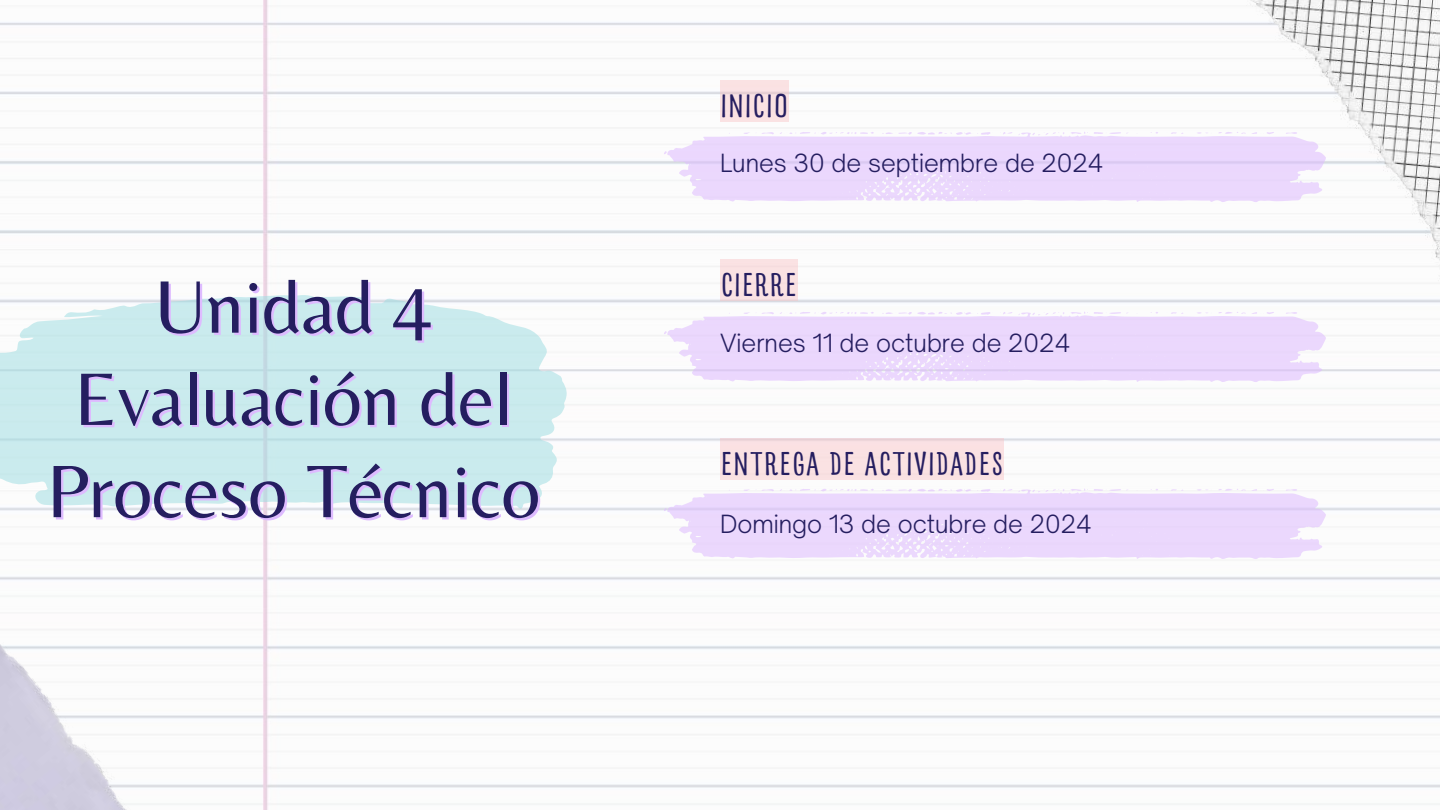
<style>
.page{position:relative;width:1440px;height:810px;background:#fff}
.page>*{position:absolute;margin:0;border:0;box-sizing:border-box;transform-origin:0 0}
.t1{font:77.3px/92.2px "Belleza";color:#251e60;text-align:center}
.t2{font:35px "Nefelibata Pen Sans";color:#251e60}
.t3{font:300 24px "Open Sauce One";color:#251e60}
</style>
<div class="page">
<img style="left:0;top:0;width:1440px;height:810px">
<svg style="left:664px;top:311px;width:662px;height:72px;background:#ecdcfc"></svg>
<img style="left:1131px;top:0;width:309px;height:325px">
<img style="left:0;top:570px;width:167px;height:240px">
<svg style="left:0;top:260px;width:579px;height:310px;fill:#cbebee"></svg>
<svg style="left:664px;top:131px;width:662px;height:72px;fill:#ebd8fd"></svg>
<div style="left:720px;top:80px;width:69px;height:42px;background:#fae2e3"></div>
<div style="left:720px;top:259px;width:77px;height:42px;background:#fae2e3"></div>
<svg style="left:664px;top:488px;width:662px;height:72px;background:#ecdcfc"></svg>
<div style="left:720px;top:438px;width:284px;height:42px;background:#fae1e2"></div>
<h1 class="t1" style="left:47px;top:259px;width:495px">Unidad 4<br>Evaluación del<br>Proceso Técnico</h1>
<h2 class="t2" style="left:720px;top:81px;width:70px">INICIO</h2>
<p class="t3" style="left:720px;top:148px;width:385px">Lunes 30 de septiembre de 2024</p>
<h2 class="t2" style="left:720px;top:259px;width:79px">CIERRE</h2>
<p class="t3" style="left:720px;top:328px;width:352px">Viernes 11 de octubre de 2024</p>
<h2 class="t2" style="left:720px;top:438px;width:285px">ENTREGA DE ACTIVIDADES</h2>
<p class="t3" style="left:720px;top:509px;width:373px">Domingo 13 de octubre de 2024</p>
</div>
